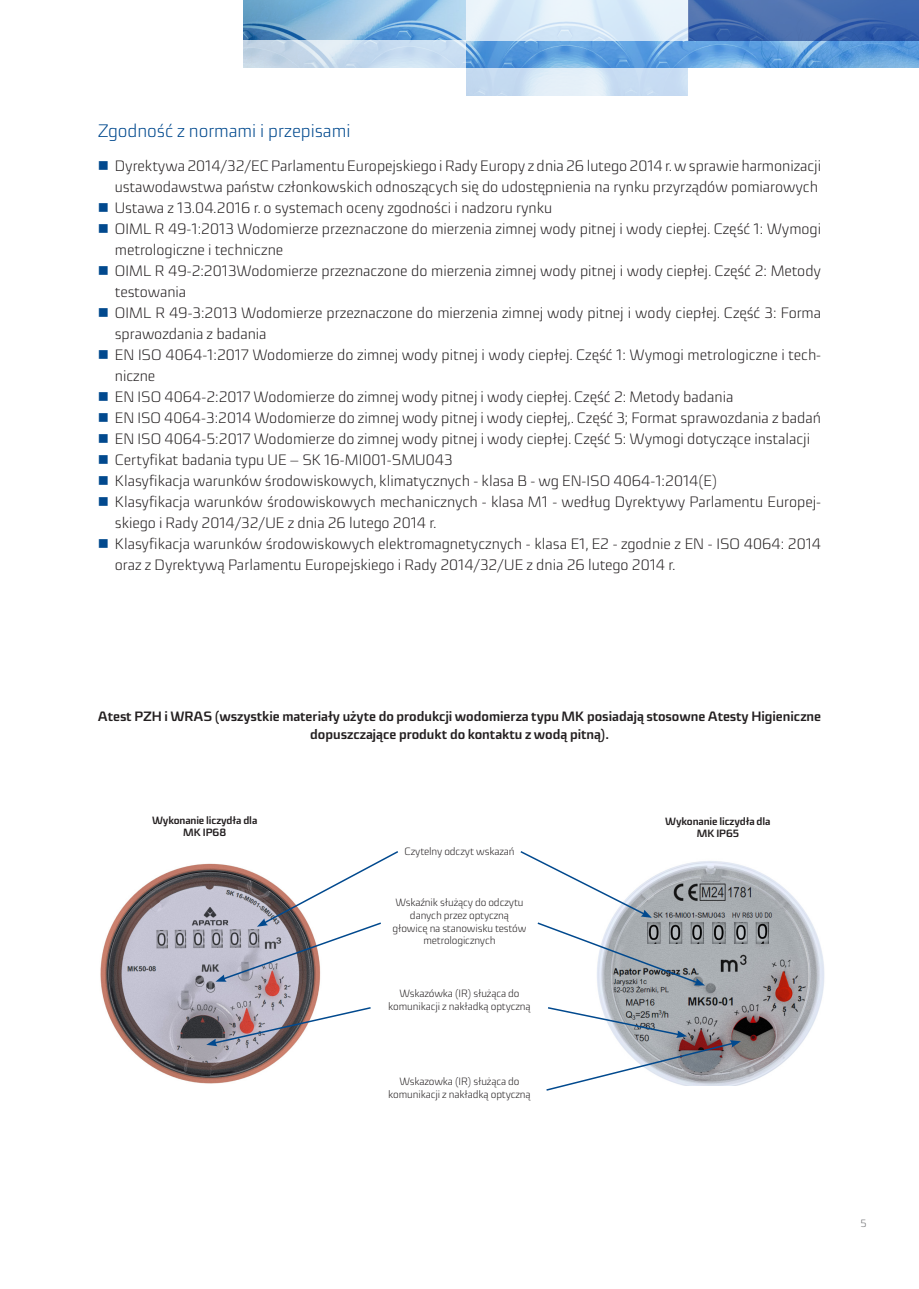
<style>
.page{position:relative;width:919px;height:1289px;background:#fff}
.page>*{position:absolute;margin:0;border:0;box-sizing:border-box;transform-origin:0 0}
._03_Śródtytuł{font:300 18px "Sica";color:#01498e}
.t1{font:300 15px/21px "Sica";color:#231f20}
._02_Tekst{font:700 13.5px/18px "Sica";color:#231f20;text-align:center}
.t2{font:300 10.5px/12.6px "Sica";letter-spacing:-.01em;color:#231f20;text-align:center}
.t3{font:700 10.5px "Sica";letter-spacing:-.01em;color:#231f20}
.t4{font:300 10.5px "Sica";color:#6c6d70}
</style>
<div class="page">
<img style="left:243px;top:0;width:675px;height:68px">
<svg style="left:465px;top:0;width:223px;height:40px;fill:#d6eaf8"></svg>
<svg style="left:688px;top:0;width:230px;height:40px"></svg>
<svg style="left:243px;top:40px;width:222px;height:28px;fill:#c7daef"></svg>
<svg style="left:466px;top:68px;width:222px;height:28px;fill:#c8ddf3"></svg>
<img style="left:597px;top:861px;width:228px;height:223px">
<img style="left:100px;top:863px;width:220px;height:221px">
<svg style="left:215px;top:851px;width:183px;height:130px"></svg>
<svg style="left:206px;top:1005px;width:165px;height:41px"></svg>
<svg style="left:520px;top:851px;width:185px;height:134px"></svg>
<svg style="left:546px;top:1006px;width:194px;height:85px"></svg>
<p class="_03_Śródtytuł" style="left:98px;top:118px;width:254px">Zgodność z normami i przepisami</p>
<p class="t1" style="left:115px;top:155px;width:707px">Dyrektywa 2014/32/EC Parlamentu Europejskiego i Rady Europy z dnia 26 lutego 2014 r. w sprawie harmonizacji ustawodawstwa państw członkowskich odnoszących się do udostępnienia na rynku przyrządów pomiarowych</p>
<p class="t1" style="left:115px;top:197px;width:439px">Ustawa z 13.04.2016 r. o systemach oceny zgodności i nadzoru rynku</p>
<p class="t1" style="left:115px;top:218px;width:707px">OIML R 49-1:2013 Wodomierze przeznaczone do mierzenia zimnej wody pitnej i wody ciepłej. Część 1: Wymogi metrologiczne i techniczne</p>
<p class="t1" style="left:115px;top:260px;width:707px">OIML R 49-2:2013Wodomierze przeznaczone do mierzenia zimnej wody pitnej i wody ciepłej. Część 2: Metody testowania</p>
<p class="t1" style="left:115px;top:302px;width:707px">OIML R 49-3:2013 Wodomierze przeznaczone do mierzenia zimnej wody pitnej i wody ciepłej. Część 3: Forma sprawozdania z badania</p>
<p class="t1" style="left:115px;top:344px;width:707px">EN ISO 4064-1:2017 Wodomierze do zimnej wody pitnej i wody ciepłej. Część 1: Wymogi metrologiczne i tech&shy;niczne</p>
<p class="t1" style="left:115px;top:386px;width:620px">EN ISO 4064-2:2017 Wodomierze do zimnej wody pitnej i wody ciepłej. Część 2: Metody badania</p>
<p class="t1" style="left:115px;top:407px;width:707px">EN ISO 4064-3:2014 Wodomierze do zimnej wody pitnej i wody ciepłej,. Część 3; Format sprawozdania z badań</p>
<p class="t1" style="left:115px;top:428px;width:696px">EN ISO 4064-5:2017 Wodomierze do zimnej wody pitnej i wody ciepłej. Część 5: Wymogi dotyczące instalacji</p>
<p class="t1" style="left:115px;top:449px;width:339px">Certyfikat badania typu UE – SK 16-MI001-SMU043</p>
<p class="t1" style="left:115px;top:470px;width:603px">Klasyfikacja warunków środowiskowych, klimatycznych - klasa B - wg EN-ISO 4064-1:2014(E)</p>
<p class="t1" style="left:115px;top:491px;width:707px">Klasyfikacja warunków środowiskowych mechanicznych - klasa M1 - według Dyrektywy Parlamentu Europej&shy;skiego i Rady 2014/32/UE z dnia 26 lutego 2014 r.</p>
<p class="t1" style="left:115px;top:533px;width:707px">Klasyfikacja warunków środowiskowych elektromagnetycznych - klasa E1, E2 - zgodnie z EN - ISO 4064: 2014 oraz z Dyrektywą Parlamentu Europejskiego i Rady 2014/32/UE z dnia 26 lutego 2014 r.</p>
<p class="_02_Tekst" style="left:98px;top:707px;width:724px">Atest PZH i WRAS (wszystkie materiały użyte do produkcji wodomierza typu MK posiadają stosowne Atesty Higieniczne dopuszczające produkt do kontaktu z wodą pitną).</p>
<p class="t3" style="left:152px;top:812px;width:107px">Wykonanie liczydła dla</p>
<p class="t3" style="left:183px;top:824px;width:44px">MK IP68</p>
<p class="t2" style="left:404px;top:845px;width:112px">Czytelny odczyt wskazań</p>
<p class="t2" style="left:392px;top:896px;width:135px">Wskaźnik służący do odczytu danych przez optyczną głowicę na stanowisku testów metrologicznych</p>
<p class="t2" style="left:388px;top:986px;width:144px">Wskazówka (IR) służąca do komunikacji z nakładką optyczną</p>
<p class="t2" style="left:399px;top:1075px;width:121px">Wskazowka (IR) służąca do</p>
<p class="t2" style="left:388px;top:1087px;width:144px">komunikacji z nakładką optyczną</p>
<p class="t3" style="left:665px;top:813px;width:107px">Wykonanie liczydła dla</p>
<p class="t3" style="left:696px;top:826px;width:44px">MK IP65</p>
<p class="t4" style="left:860px;top:1215px;width:8px">5</p>
</div>
